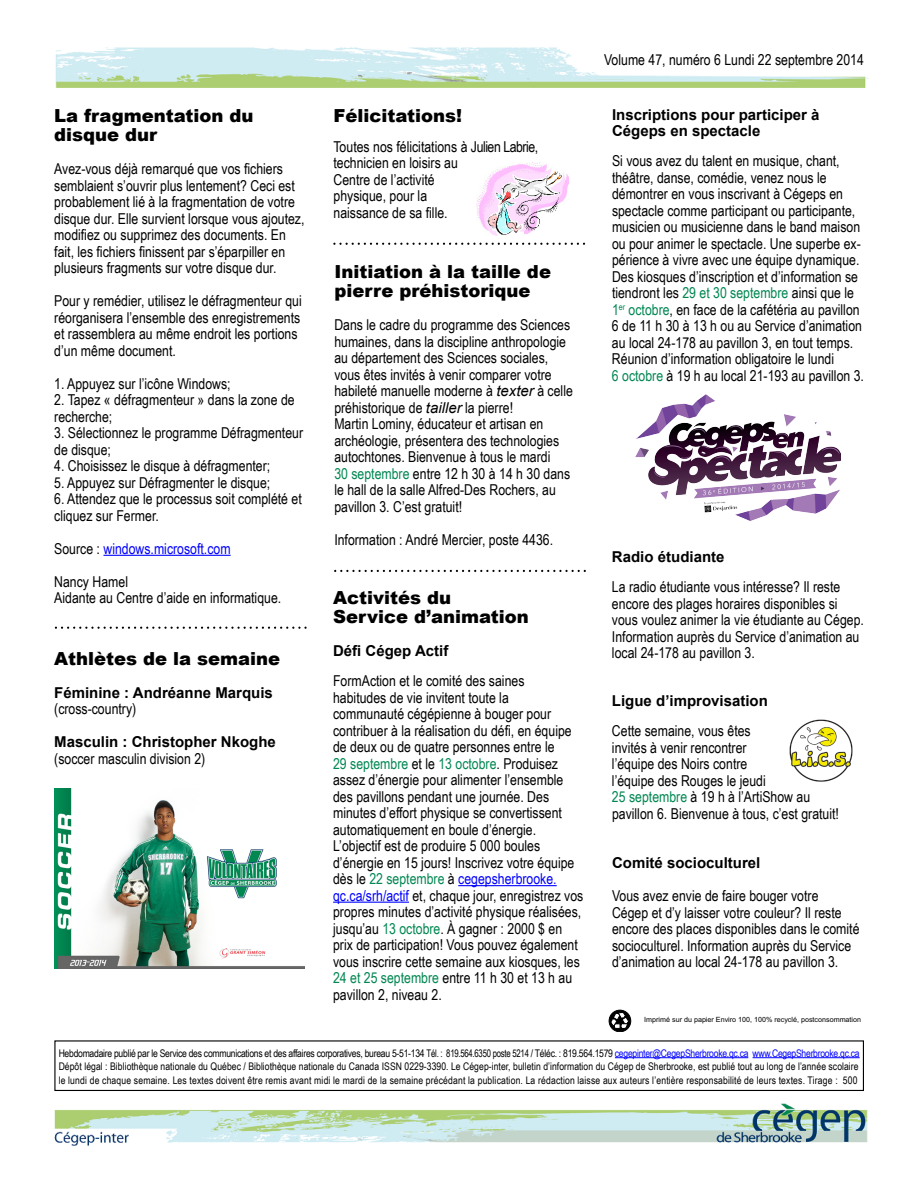
<style>
.page{position:relative;width:918px;height:1188px;background:#fff}
.page>*{position:absolute;margin:0;border:0;box-sizing:border-box;transform-origin:0 0}
.t1{font:900 18px/19.5px "Arial";color:#000}
.t2{font:15px/16.5px "Arial Narrow";color:#000}
.t3{font:700 15px/16.5px "Arial";color:#000}
.t4{font:15px "Arial Narrow";color:#00f}
.t5{font:10.5px/13.5px "Arial Narrow";letter-spacing:.015em;color:#000;text-align:justify}
.t6{font:7.2px "Arial";color:#000}
.s1{color:#000}
.s2{font-family:"Arial";font-style:italic}
.s3{color:#008752}
.s4{color:#00f}
</style>
<div class="page">
<img style="left:54px;top:47px;width:814px;height:1099px">
<hr style="left:615px;top:1057px;width:133px;height:1px;background:#00f">
<hr style="left:753px;top:1057px;width:107px;height:1px;background:#00f">
<div style="left:54px;top:1040px;width:810px;height:51px;border:1px solid #000"></div>
<div style="left:609px;top:1010px;width:22px;height:21px;border:1px solid #000;border-radius:50%"></div>
<svg style="left:609px;top:1012px;width:20px;height:19px"></svg>
<hr style="left:458px;top:885px;width:99px;height:1px;background:#00f">
<hr style="left:333px;top:902px;width:76px;height:1px;background:#00f">
<img style="left:788px;top:717px;width:66px;height:67px">
<img style="left:636px;top:395px;width:204px;height:126px">
<svg style="left:56px;top:627px;width:250px;height:2px"></svg>
<hr style="left:103px;top:555px;width:128px;height:1px;background:#00f">
<img style="left:54px;top:789px;width:250px;height:179px">
<img style="left:476px;top:163px;width:93px;height:73px">
<svg style="left:334px;top:243px;width:250px;height:2px"></svg>
<svg style="left:335px;top:570px;width:250px;height:2px"></svg>
<p class="t1" style="left:54px;top:105px;width:201px">La fragmentation du disque dur</p>
<p class="t2" style="left:54px;top:160px;width:252px">Avez-vous déjà remarqué que vos fichiers semblaient s’ouvrir plus lentement? Ceci est probablement lié à la fragmentation de votre disque dur. Elle survient lorsque vous ajoutez, modifiez ou supprimez des documents. En fait, les fichiers finissent par s’éparpiller en plusieurs fragments sur votre disque dur.</p>
<p class="t2" style="left:54px;top:292px;width:249px">Pour y remédier, utilisez le défragmenteur qui réorganisera l’ensemble des enregistrements et rassemblera au même endroit les portions d’un même document.</p>
<p class="t2" style="left:54px;top:375px;width:178px">1. Appuyez sur l’icône Windows;</p>
<p class="t2" style="left:54px;top:391px;width:242px">2. Tapez « défragmenteur » dans la zone de recherche;</p>
<p class="t2" style="left:54px;top:424px;width:250px">3. Sélectionnez le programme Défragmenteur de disque;</p>
<p class="t2" style="left:54px;top:457px;width:218px">4. Choisissez le disque à défragmenter;</p>
<p class="t2" style="left:54px;top:474px;width:218px">5. Appuyez sur Défragmenter le disque;</p>
<p class="t2" style="left:54px;top:490px;width:249px">6. Attendez que le processus soit complété et cliquez sur Fermer.</p>
<p class="t4" style="left:54px;top:537px;width:178px"><span class="s1">Source :</span> windows.microsoft.com</p>
<p class="t2" style="left:54px;top:573px;width:229px">Nancy Hamel<br>Aidante au Centre d’aide en informatique.</p>
<p class="t1" style="left:54px;top:648px;width:228px">Athlètes de la semaine</p>
<p class="t3" style="left:54px;top:685px;width:220px">Féminine : Andréanne Marquis</p>
<p class="t2" style="left:54px;top:700px;width:84px">(cross-country)</p>
<p class="t3" style="left:54px;top:734px;width:223px">Masculin : Christopher Nkoghe</p>
<p class="t2" style="left:54px;top:750px;width:153px">(soccer masculin division 2)</p>
<p class="t1" style="left:334px;top:105px;width:130px">Félicitations!</p>
<p class="t2" style="left:334px;top:138px;width:206px">Toutes nos félicitations à Julien Labrie, technicien en loisirs au<br>Centre de l’activité<br>physique, pour la<br>naissance de sa fille.</p>
<p class="t1" style="left:334px;top:261px;width:218px">Initiation à la taille de pierre préhistorique</p>
<p class="t2" style="left:334px;top:316px;width:240px">Dans le cadre du programme des Sciences humaines, dans la discipline anthropologie au département des Sciences sociales, vous êtes invités à venir comparer votre habileté manuelle moderne à <span class="s2">texter</span> à celle préhistorique de <span class="s2">tailler</span> la pierre!<br>Martin Lominy, éducateur et artisan en archéologie, présentera des technologies autochtones. Bienvenue à tous le mardi<br><span class="s3">30 septembre</span> entre 12 h 30 à 14 h 30 dans le hall de la salle Alfred-Des Rochers, au pavillon 3. C’est gratuit!</p>
<p class="t2" style="left:334px;top:531px;width:220px">Information : André Mercier, poste 4436.</p>
<p class="t1" style="left:333px;top:587px;width:197px">Activités du<br>Service d’animation</p>
<p class="t3" style="left:333px;top:643px;width:117px">Défi Cégep Actif</p>
<p class="t2" style="left:333px;top:672px;width:252px">FormAction et le comité des saines<br>habitudes de vie invitent toute la communauté cégépienne à bouger pour contribuer à la réalisation du défi, en équipe de deux ou de quatre personnes entre le<br><span class="s3">29 septembre</span> et le <span class="s3">13 octobre</span>. Produisez assez d’énergie pour alimenter l’ensemble des pavillons pendant une journée. Des minutes d’effort physique se convertissent automatiquement en boule d’énergie.<br>L’objectif est de produire 5 000 boules d’énergie en 15 jours! Inscrivez votre équipe dès le <span class="s3">22 septembre</span> à <span class="s4">cegepsherbrooke. qc.ca/srh/actif</span> et, chaque jour, enregistrez vos propres minutes d’activité physique réalisées, jusqu’au <span class="s3">13 octobre</span>. À gagner : 2000 $ en prix de participation! Vous pouvez également vous inscrire cette semaine aux kiosques, les <span class="s3">24 et 25 septembre</span> entre 11 h 30 et 13 h au pavillon 2, niveau 2.</p>
<p class="t2" style="left:604px;top:51px;width:261px">Volume 47, numéro 6 Lundi 22 septembre 2014</p>
<p class="t3" style="left:612px;top:107px;width:209px">Inscriptions pour participer à<br>Cégeps en spectacle</p>
<p class="t2" style="left:612px;top:152px;width:254px">Si vous avez du talent en musique, chant, théâtre, danse, comédie, venez nous le démontrer en vous inscrivant à Cégeps en spectacle comme participant ou participante, musicien ou musicienne dans le band maison ou pour animer le spectacle. Une superbe ex&shy;périence à vivre avec une équipe dynamique.<br>Des kiosques d’inscription et d’information se tiendront les <span class="s3">29 et 30 septembre</span> ainsi que le <span class="s3">1</span><sup>er</sup> <span class="s3">octobre</span>, en face de la cafétéria au pavillon 6 de 11 h 30 à 13 h ou au Service d’animation au local 24-178 au pavillon 3, en tout temps.<br>Réunion d’information obligatoire le lundi<br><span class="s3">6 octobre</span> à 19 h au local 21-193 au pavillon 3.</p>
<p class="t3" style="left:612px;top:549px;width:114px">Radio étudiante</p>
<p class="t2" style="left:612px;top:578px;width:253px">La radio étudiante vous intéresse? Il reste encore des plages horaires disponibles si vous voulez animer la vie étudiante au Cégep.<br>Information auprès du Service d’animation au local 24-178 au pavillon 3.</p>
<p class="t3" style="left:612px;top:693px;width:157px">Ligue d’improvisation</p>
<p class="t2" style="left:612px;top:722px;width:229px">Cette semaine, vous êtes<br>invités à venir rencontrer<br>l’équipe des Noirs contre<br>l’équipe des Rouges le jeudi<br><span class="s3">25 septembre</span> à 19 h à l’ArtiShow au pavillon 6. Bienvenue à tous, c’est gratuit!</p>
<p class="t3" style="left:612px;top:855px;width:150px">Comité socioculturel</p>
<p class="t2" style="left:612px;top:887px;width:249px">Vous avez envie de faire bouger votre<br>Cégep et d’y laisser votre couleur? Il reste encore des places disponibles dans le comité socioculturel. Information auprès du Service d’animation au local 24-178 au pavillon 3.</p>
<p class="t6" style="left:644px;top:1017px;width:218px">Imprimé sur du papier Enviro 100, 100% recyclé, postconsommation</p>
<p class="t5" style="left:59px;top:1046px;width:802px">Hebdomadaire publié par le Service des communications et des affaires corporatives, bureau 5-51-134 Tél. : 819.564.6350 poste 5214 / Téléc. : 819.564.1579 <span class="s4">cegepinter@CegepSherbrooke.qc.ca www.CegepSherbrooke.qc.ca </span>Dépôt légal : Bibliothèque nationale du Québec / Bibliothèque nationale du Canada ISSN 0229-3390. Le Cégep-inter, bulletin d’information du Cégep de Sherbrooke, est publié tout au long de l’année scolaire le lundi de chaque semaine. Les textes doivent être remis avant midi le mardi de la semaine précédant la publication. La rédaction laisse aux auteurs l’entière responsabilité de leurs textes. Tirage : 500</p>
</div>
